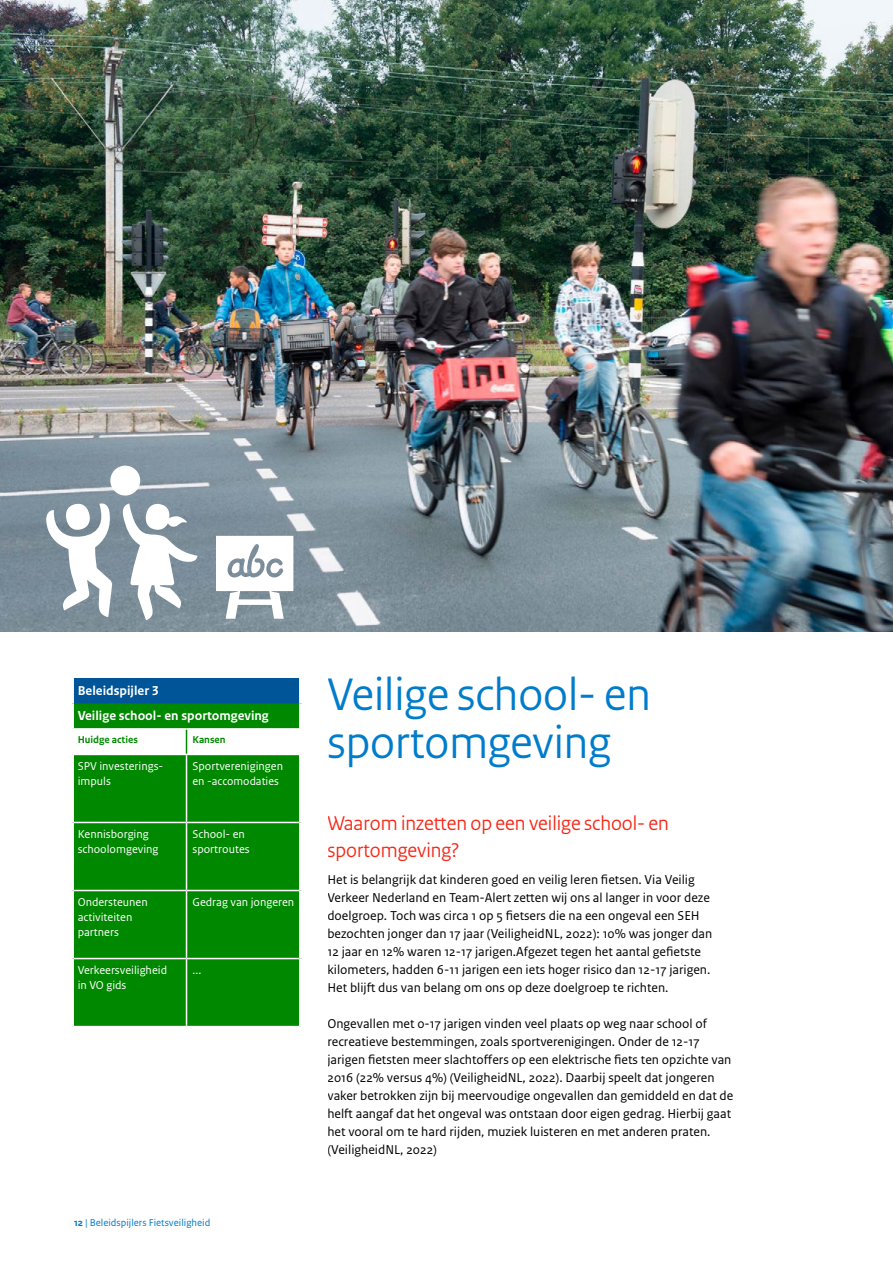
<style>
.page{position:relative;width:893px;height:1263px;background:#fff}
.page>*{position:absolute;margin:0;border:0;box-sizing:border-box;transform-origin:0 0}
.t1{font:48px/48px "Rijksoverheid Sans Heading";color:#007ccb}
.t2{font:21px/27px "Rijksoverheid Sans Heading";color:#f72717}
.t3{font:13.5px/18px "Rijksoverheid Sans Text";color:#000}
.t4{font:700 13.5px/25.5px "Rijksoverheid Sans Text";color:#fff}
.t5{font:12px/15px "Rijksoverheid Sans Text";color:#fff}
.t6{font:10.5px "Rijksoverheid Sans Text";color:#007ccb}
.t7{font:700 10.5px "Rijksoverheid Sans Text";color:#080}
.s1{font-weight:700}
</style>
<div class="page">
<img style="left:0;top:0;width:893px;height:631px">
<div style="left:72px;top:678px;width:229px;height:25px;background:#005598"></div>
<div style="left:74px;top:703px;width:225px;height:323px;background:#080"></div>
<hr style="left:74px;top:728px;width:113px;height:2px;background:#fff">
<hr style="left:74px;top:754px;width:113px;height:1px;background:#fff">
<svg style="left:74px;top:729px;width:225px;height:25px"></svg>
<div style="left:299px;top:678px;width:5px;height:25px;background:#fff"></div>
<div style="left:69px;top:678px;width:5px;height:25px;background:#fff"></div>
<hr style="left:187px;top:728px;width:112px;height:2px;background:#fff">
<hr style="left:187px;top:754px;width:112px;height:1px;background:#fff">
<hr style="left:186px;top:755px;width:1px;height:67px;background:#fff">
<hr style="left:74px;top:822px;width:113px;height:1px;background:#fff">
<hr style="left:187px;top:822px;width:112px;height:1px;background:#fff">
<hr style="left:186px;top:823px;width:1px;height:67px;background:#fff">
<hr style="left:74px;top:890px;width:113px;height:1px;background:#fff">
<hr style="left:187px;top:890px;width:112px;height:1px;background:#fff">
<hr style="left:186px;top:891px;width:1px;height:67px;background:#fff">
<hr style="left:74px;top:958px;width:113px;height:1px;background:#fff">
<hr style="left:187px;top:958px;width:112px;height:1px;background:#fff">
<hr style="left:186px;top:959px;width:1px;height:67px;background:#fff">
<svg style="left:216px;top:536px;width:77px;height:83px"></svg>
<div style="left:110px;top:466px;width:30px;height:29px;background:#fff;border-radius:50%"></div>
<svg style="left:46px;top:502px;width:66px;height:115px"></svg>
<svg style="left:122px;top:503px;width:76px;height:117px"></svg>
<p class="t4" style="left:78px;top:678px;width:193px">Beleidspijler 3<br>Veilige school- en sportomgeving</p>
<p class="t7" style="left:78px;top:734px;width:62px">Huidge acties</p>
<p class="t7" style="left:193px;top:734px;width:35px">Kansen</p>
<p class="t5" style="left:78px;top:759px;width:87px">SPV investerings&shy;impuls</p>
<p class="t5" style="left:193px;top:759px;width:92px">Sportverenigingen en -accomodaties</p>
<p class="t5" style="left:78px;top:827px;width:82px">Kennisborging schoolomgeving</p>
<p class="t5" style="left:193px;top:827px;width:59px">School- en sportroutes</p>
<p class="t5" style="left:78px;top:895px;width:72px">Ondersteunen activiteiten partners</p>
<p class="t5" style="left:193px;top:895px;width:103px">Gedrag van jongeren</p>
<p class="t5" style="left:78px;top:963px;width:91px">Verkeersveiligheid in VO gids</p>
<p class="t5" style="left:193px;top:963px;width:10px">...</p>
<p class="t6" style="left:74px;top:1216px;width:138px"><span class="s1">12</span> | Beleidspijlers Fietsveiligheid</p>
<h1 class="t1" style="left:327px;top:671px;width:325px">Veilige school- en sportomgeving</h1>
<h2 class="t2" style="left:327px;top:810px;width:343px">Waarom inzetten op een veilige school- en sportomgeving?</h2>
<p class="t3" style="left:327px;top:871px;width:386px">Het is belangrijk dat kinderen goed en veilig leren fietsen. Via Veilig Verkeer Nederland en Team-Alert zetten wij ons al langer in voor deze doelgroep. Toch was circa 1 op 5 fietsers die na een ongeval een SEH bezochten jonger dan 17 jaar (VeiligheidNL, 2022): 10% was jonger dan 12 jaar en 12% waren 12-17 jarigen.Afgezet tegen het aantal gefietste kilometers, hadden 6-11 jarigen een iets hoger risico dan 12-17 jarigen.<br>Het blijft dus van belang om ons op deze doelgroep te richten.</p>
<p class="t3" style="left:327px;top:1015px;width:407px">Ongevallen met 0-17 jarigen vinden veel plaats op weg naar school of recreatieve bestemmingen, zoals sportverenigingen. Onder de 12-17 jarigen fietsten meer slachtoffers op een elektrische fiets ten opzichte van 2016 (22% versus 4%) (VeiligheidNL, 2022). Daarbij speelt dat jongeren vaker betrokken zijn bij meervoudige ongevallen dan gemiddeld en dat de helft aangaf dat het ongeval was ontstaan door eigen gedrag. Hierbij gaat het vooral om te hard rijden, muziek luisteren en met anderen praten. (VeiligheidNL, 2022)</p>
</div>
